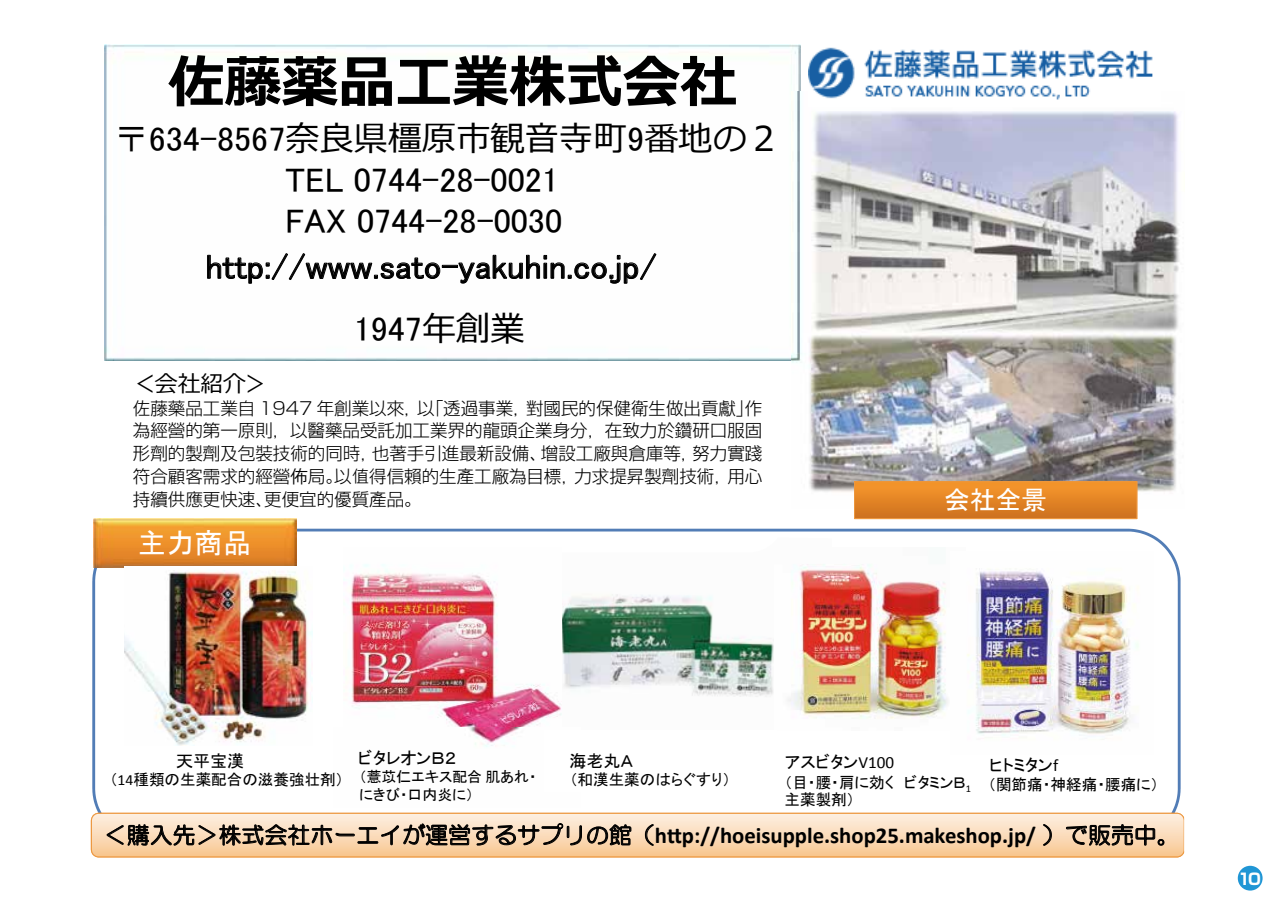
<style>
.page{position:relative;width:1275px;height:903px;background:#fff}
.page>*{position:absolute;margin:0;border:0;box-sizing:border-box;transform-origin:0 0}
.t1{font:700 56.88px "Meiryo";color:#000}
.t2{font:34.12px/40.9px "MS P Gothic";color:#000}
.t3{font:34.12px "Meiryo";color:#000}
.t4{font:28.53px "MS P Gothic";color:#fff}
.t5{font:25.55px "MS P Gothic";color:#fff}
.t6{font:700 22.75px "Calibri";color:#000}
.t7{font:22.75px "Meiryo";color:#000}
.t8{font:300 17.5px/22.8px "Shin Go Pro";color:#000;text-align:justify}
.t9{font:17.15px "MS P Gothic";color:#000}
.t10{font:700 15.75px "Shin Go Pro";color:#fff}
.t11{font:15.58px/17.7px "MS P Gothic";color:#000}
.t12{font:14.88px/17.8px "MS P Gothic";color:#000}
.s1{font-family:"MS P Gothic"}
.s2{font-family:"Meiryo"}
.s3{font-family:"Koz Go Pr 6 N";font-weight:400}
.s4{font-family:"Microsoft Jheng Hei UI Regular";font-weight:400}
.s5{font-family:"Calibri"}
.s6{font-family:"HG Maru Gothic MPRO";font-weight:400}
</style>
<div class="page">
<img style="left:104px;top:44px;width:696px;height:316px">
<svg style="left:207px;top:253px;width:233px;height:31px"></svg>
<div style="left:442px;top:265px;width:16px;height:3px;border:1px solid #000"></div>
<svg style="left:458px;top:253px;width:199px;height:31px"></svg>
<svg style="left:92px;top:529px;width:1089px;height:284px"></svg>
<svg style="left:91px;top:813px;width:1093px;height:44px;background:#f9d5ad"></svg>
<svg style="left:106px;top:803px;width:525px;height:43px"></svg>
<svg style="left:645px;top:824px;width:9px;height:21px"></svg>
<svg style="left:1043px;top:824px;width:9px;height:22px"></svg>
<svg style="left:1066px;top:824px;width:98px;height:22px;background:#a8937d"></svg>
<img style="left:775px;top:547px;width:191px;height:185px">
<img style="left:343px;top:547px;width:218px;height:180px">
<img style="left:791px;top:91px;width:389px;height:417px">
<img style="left:333px;top:727px;width:247px;height:80px">
<img style="left:544px;top:730px;width:232px;height:61px">
<img style="left:760px;top:732px;width:239px;height:60px">
<img style="left:808px;top:47px;width:353px;height:59px">
<img style="left:93px;top:518px;width:203px;height:50px">
<img style="left:950px;top:551px;width:203px;height:203px">
<svg style="left:854px;top:481px;width:283px;height:38px;background:#e38526"></svg>
<img style="left:125px;top:566px;width:188px;height:179px">
<div style="left:1238px;top:866px;width:24px;height:24px;background:#2096d5;border-radius:50%"></div>
<h1 class="t1" style="left:168px;top:42px;width:571px">佐藤薬品工業株式会社</h1>
<h2 class="t3" style="left:115px;top:115px;width:668px">〒<span class="s1">634-8567</span>奈良県橿原市観音寺町<span class="s1">9</span>番地の２</h2>
<h2 class="t2" style="left:285px;top:159px;width:278px">TEL 0744-28-0021<br>FAX 0744-28-0030</h2>
<h2 class="t2" style="left:206px;top:235px;width:453px;line-height:62.5px;text-align:center">http://www.sato-yakuhin.co.jp/<br>1947<span class="s2">年創業</span></h2>
<h3 class="t7" style="left:132px;top:368px;width:138px">＜会社紹介＞</h3>
<p class="t8" style="left:133px;top:394px;width:631px">佐藤藥品工業自 1947 年創業以來，以「透過事業，對國民的保健衛生做出貢獻」作為經營的第一原則，以醫藥品受託加工業界的龍頭企業身分，在致力於鑽研口服固形劑的製劑及包裝技術的同時，也著手引進最新設備、增設工廠與倉庫等，努力實踐符合顧客需求的經營<span class="s3">佈</span>局。以<span class="s4">值</span>得信賴的生產工廠為目標，力求提昇製劑技術，用心持續供應更快速、更便宜的優質產品。</p>
<h3 class="t4" style="left:138px;top:528px;width:115px">主力商品</h3>
<h3 class="t5" style="left:944px;top:487px;width:104px">会社全景</h3>
<p class="t9" style="left:176px;top:752px;width:70px">天平宝漢</p>
<p class="t9" style="left:358px;top:749px;width:100px">ビタレオンＢ２</p>
<p class="t9" style="left:569px;top:752px;width:65px">海老丸Ａ</p>
<p class="t9" style="left:785px;top:753px;width:110px">アスビタン<span class="s5">V100</span></p>
<p class="t9" style="left:990px;top:756px;width:70px">ヒトミタン<span class="s5">f</span></p>
<p class="t12" style="left:359px;top:767px;width:179px">（薏苡仁エキス配合肌あれ・にきび・口内炎に）</p>
<p class="t11" style="left:110px;top:771px;width:235px">（<span class="s5">14</span>種類の生薬配合の滋養強壮剤）</p>
<p class="t11" style="left:570px;top:771px;width:162px">（和漢生薬のはらぐすり）</p>
<p class="t11" style="left:785px;top:773px;width:188px">（目・腰・肩に効く ビタミンＢ<sub>1</sub>主薬製剤）</p>
<p class="t11" style="left:988px;top:775px;width:172px">（関節痛・神経痛・腰痛に）</p>
<h3 class="t6" style="left:104px;top:819px;width:1077px"><span class="s6">＜購入先＞株式会社ホーエイが運営するサプリの館（</span>http://hoeisupple.shop25.makeshop.jp/ <span class="s6">）で販売中。</span></h3>
<p class="t10" style="left:1238px;top:866px;width:25px">10</p>
</div>
